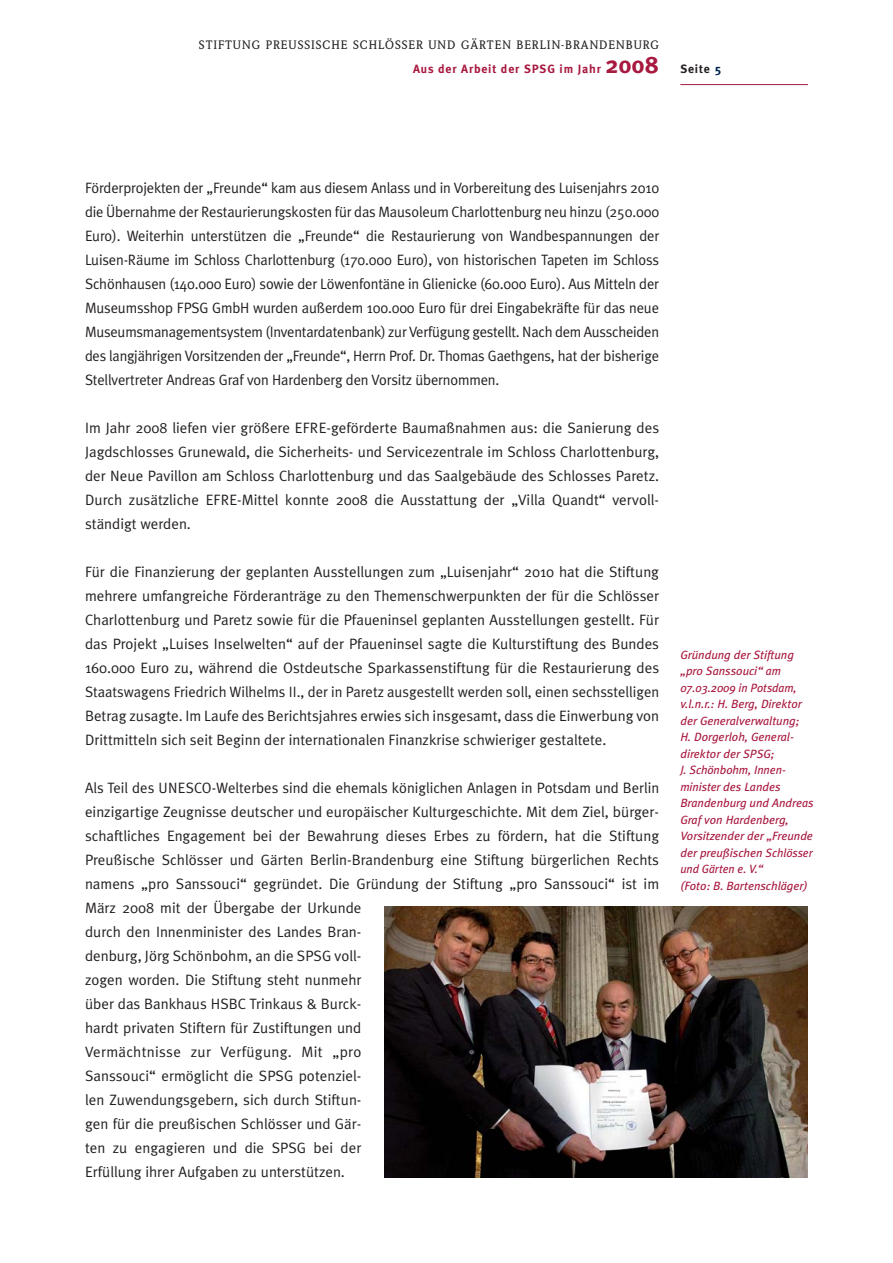
<style>
.page{position:relative;width:893px;height:1263px;background:#fff}
.page>*{position:absolute;margin:0;border:0;box-sizing:border-box;transform-origin:0 0}
.t1{font:15px/24px "Meta Plus Normal";color:#231f20;text-align:justify}
.t2{font:italic 12px/16.5px "Meta Plus";color:#a8193f}
.t3{font:500 12px "Weidemann";letter-spacing:.08em;color:#231f20}
.t4{font:700 12px "Meta Plus";letter-spacing:.065em;color:#a8193f}
.t5{font:700 12px "Meta Plus";letter-spacing:.065em;color:#231f20}
.s1{font-size:24px}
.s2{font-family:"Meta";color:#002551}
</style>
<div class="page">
<hr style="left:680px;top:84px;width:128px;height:1px;background:#a8193f">
<img style="left:384px;top:907px;width:424px;height:270px">
<p class="t3" style="left:199px;top:41px;width:462px">STIFTUNG PREUSSISCHE SCHLÖSSER UND GÄRTEN BERLIN-BRANDENBURG</p>
<p class="t4" style="left:413px;top:65px;width:248px">Aus der Arbeit der SPSG im Jahr <span class="s1">2008</span></p>
<p class="t5" style="left:680px;top:65px;width:42px">Seite <span class="s2">5</span></p>
<p class="t1" style="left:85px;top:178px;width:576px">Förderprojekten der „Freunde“ kam aus diesem Anlass und in Vorbereitung des Luisenjahrs 2010 die Übernahme der Restaurierungskosten für das Mausoleum Charlottenburg neu hinzu (250.000<br>Euro). Weiterhin unterstützen die „Freunde“ die Restaurierung von Wandbespannungen der Luisen-Räume im Schloss Charlottenburg (170.000 Euro), von historischen Tapeten im Schloss Schönhausen (140.000 Euro) sowie der Löwenfontäne in Glienicke (60.000 Euro). Aus Mitteln der Museumsshop FPSG GmbH wurden außerdem 100.000 Euro für drei Eingabekräfte für das neue Museumsmanagementsystem (Inventardatenbank) zur Verfügung gestellt. Nach dem Ausscheiden des langjährigen Vorsitzenden der „Freunde“, Herrn Prof. Dr. Thomas Gaethgens, hat der bisherige Stellvertreter Andreas Graf von Hardenberg den Vorsitz übernommen.</p>
<p class="t1" style="left:85px;top:418px;width:576px">Im Jahr 2008 liefen vier größere EFRE-geförderte Baumaßnahmen aus: die Sanierung des Jagdschlosses Grunewald, die Sicherheits- und Servicezentrale im Schloss Charlottenburg, der Neue Pavillon am Schloss Charlottenburg und das Saalgebäude des Schlosses Paretz.<br>Durch zusätzliche EFRE-Mittel konnte 2008 die Ausstattung der „Villa Quandt“ vervoll&shy;ständigt werden.</p>
<p class="t1" style="left:85px;top:562px;width:576px">Für die Finanzierung der geplanten Ausstellungen zum „Luisenjahr“ 2010 hat die Stiftung mehrere umfangreiche Förderanträge zu den Themenschwerpunkten der für die Schlösser Charlottenburg und Paretz sowie für die Pfaueninsel geplanten Ausstellungen gestellt. Für das Projekt „Luises Inselwelten“ auf der Pfaueninsel sagte die Kulturstiftung des Bundes 160.000 Euro zu, während die Ostdeutsche Sparkassenstiftung für die Restaurierung des Staatswagens Friedrich Wilhelms II., der in Paretz ausgestellt werden soll, einen sechsstelligen Betrag zusagte. Im Laufe des Berichtsjahres erwies sich insgesamt, dass die Einwerbung von Drittmitteln sich seit Beginn der internationalen Finanzkrise schwieriger gestaltete.</p>
<p class="t1" style="left:85px;top:778px;width:576px;text-align:left">Als Teil des UNESCO-Welterbes sind die ehemals königlichen Anlagen in Potsdam und Berlin einzigartige Zeugnisse deutscher und europäischer Kulturgeschichte. Mit dem Ziel, bürger&shy;schaftliches Engagement bei der Bewahrung dieses Erbes zu fördern, hat die Stiftung Preußische Schlösser und Gärten Berlin-Brandenburg eine Stiftung bürgerlichen Rechts namens „pro Sanssouci“ gegründet. Die Gründung der Stiftung „pro Sanssouci“ ist im März 2008 mit der Übergabe der Urkunde<br>durch den Innenminister des Landes Bran-<br>denburg, Jörg Schönbohm, an die SPSG voll-<br>zogen worden. Die Stiftung steht nunmehr<br>über das Bankhaus HSBC Trinkaus &amp; Burck-<br>hardt privaten Stiftern für Zustiftungen und<br>Vermächtnisse zur Verfügung. Mit „pro<br>Sanssouci“ ermöglicht die SPSG potenziel-<br>len Zuwendungsgebern, sich durch Stiftun-<br>gen für die preußischen Schlösser und Gär-<br>ten zu engagieren und die SPSG bei der<br>Erfüllung ihrer Aufgaben zu unterstützen.</p>
<p class="t2" style="left:680px;top:648px;width:135px">Gründung der Stiftung „pro Sanssouci“ am<br>07.03.2009 in Potsdam, v.l.n.r.: H. Berg, Direktor der Generalverwaltung;<br>H. Dorgerloh, General&shy;direktor der SPSG;<br>J. Schönbohm, Innen&shy;minister des Landes<br>Brandenburg und Andreas<br>Graf von Hardenberg,<br>Vorsitzender der „Freunde der preußischen Schlösser und Gärten e. V.“<br>(Foto: B. Bartenschläger)</p>
</div>
